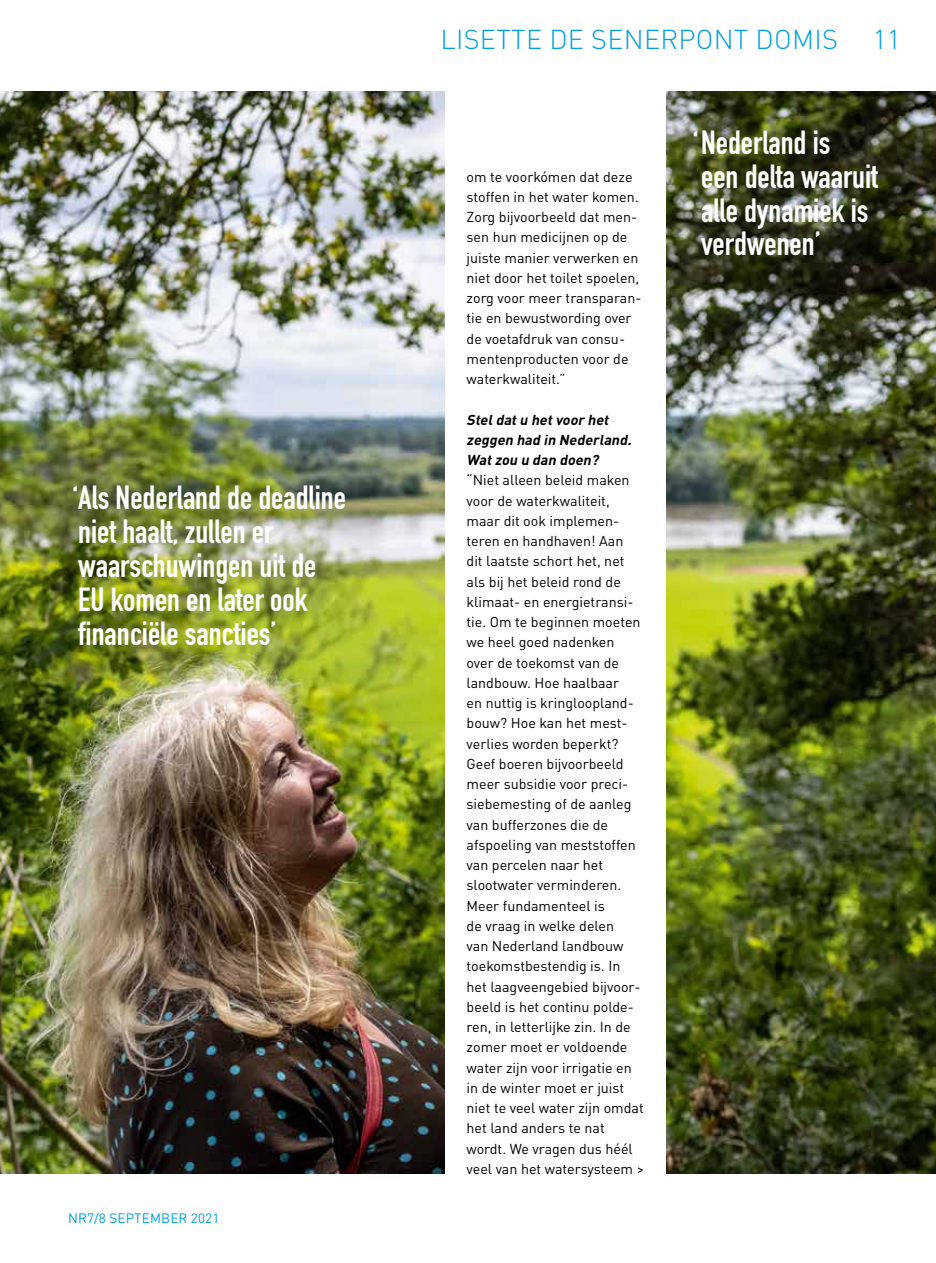
<style>
.page{position:relative;width:936px;height:1263px;background:#fff}
.page>*{position:absolute;margin:0;border:0;box-sizing:border-box;transform-origin:0 0}
.t1{font:33px/33.9px "DIN Engschrift";color:#fff}
.t2{font:300 27px "DIN Pro";letter-spacing:.01em;color:#009ee3}
.t3{font:14.25px/20.2px "DIN Pro";color:#000}
.t4{font:italic 700 14.25px/20.2px "DIN Pro";color:#000}
.t5{font:13.5px "DIN Pro";letter-spacing:.01em;color:#009ee3}
</style>
<div class="page">
<img style="left:0;top:92px;width:935px;height:1082px">
<div style="left:445px;top:77px;width:220px;height:1117px;background:#fff"></div>
<h1 class="t1" style="left:72px;top:481px;width:275px">‘Als Nederland de deadline niet haalt, zullen er waarschuwingen uit de<br>EU komen en later ook financiële sancties’</h1>
<p class="t5" style="left:68px;top:1208px;width:153px">NR7/8 SEPTEMBER 2021</p>
<h2 class="t2" style="left:440px;top:18px;width:399px">LISETTE DE SENERPONT DOMIS</h2>
<h2 class="t2" style="left:872px;top:18px;width:29px">11</h2>
<p class="t3" style="left:466px;top:165px;width:176px">om te voorkómen dat deze stoffen in het water komen.<br>Zorg bijvoorbeeld dat men&shy;sen hun medicijnen op de juiste manier verwerken en niet door het toilet spoelen, zorg voor meer transparan&shy;tie en bewustwording over de voetafdruk van consu&shy;mentenproducten voor de waterkwaliteit.”</p>
<p class="t4" style="left:466px;top:408px;width:170px">Steldatu hetvoorhet zeggen had in Nederland.<br>Watzou u dan doen?</p>
<p class="t3" style="left:466px;top:469px;width:179px">“Niet alleen beleid maken voor de waterkwaliteit, maar dit ook implemen&shy;teren en handhaven! Aan<br>dit laatste schort het, net als bij het beleid rond de klimaat- en energietransi&shy;tie. Om te beginnen moeten we heel goed nadenken over de toekomst van de landbouw. Hoe haalbaar<br>en nuttig is kringloopland&shy;bouw? Hoe kan het mest&shy;verlies worden beperkt?<br>Geef boeren bijvoorbeeld meer subsidie voor preci&shy;siebemesting of de aanleg van bufferzones die de afspoeling van meststoffen van percelen naar het slootwater verminderen.<br>Meer fundamenteel is<br>de vraag in welke delen<br>van Nederland landbouw toekomstbestendig is. In het laagveengebied bijvoor&shy;beeld is het continu polde&shy;ren, in letterlijke zin. In de zomer moet er voldoende water zijn voor irrigatie en in de winter moet er juist niet te veel water zijn omdat het land anders te nat wordt. We vragen dus héél veel van het watersysteem &gt;</p>
<h1 class="t1" style="left:692px;top:125px;width:187px">‘Nederland is<br>een delta waaruit alle dynamiek is verdwenen’</h1>
</div>
